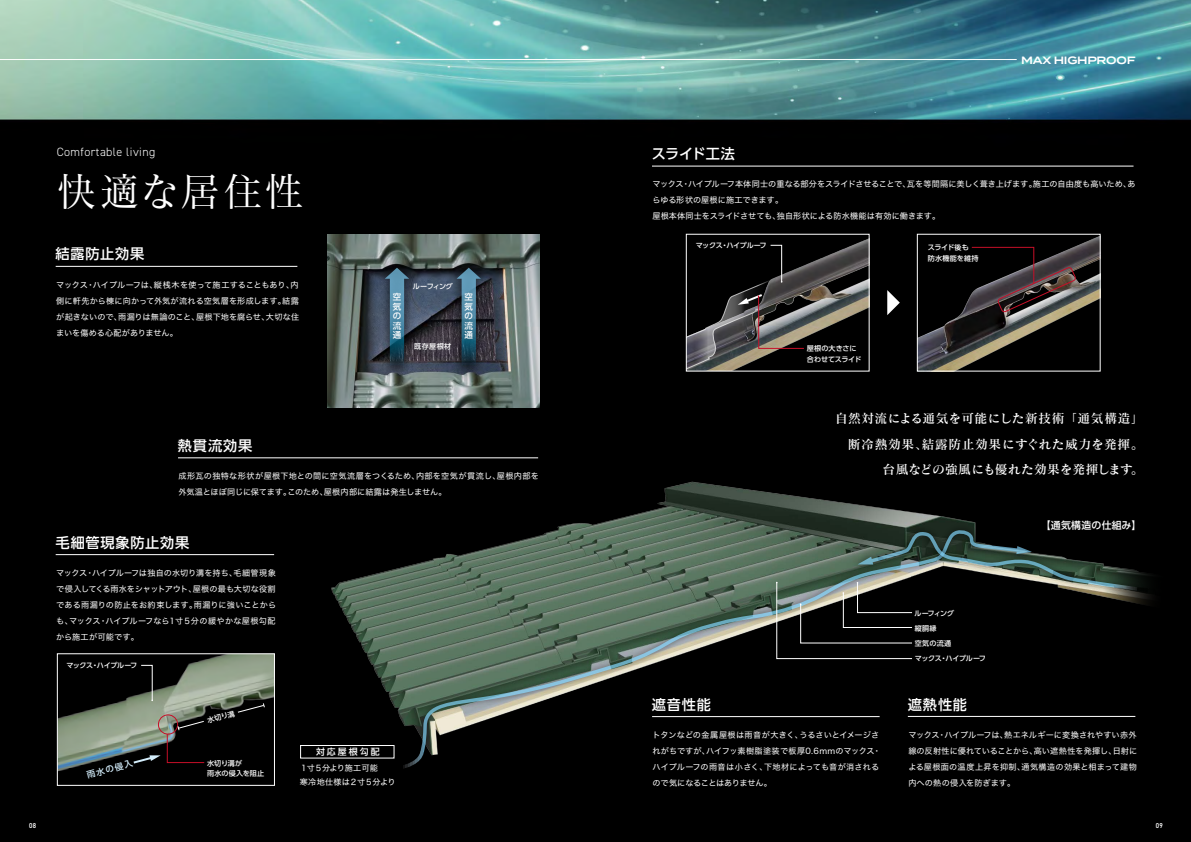
<style>
.page{position:relative;width:1191px;height:842px;background:#fff}
.page>*{position:absolute;margin:0;border:0;box-sizing:border-box;transform-origin:0 0}
.t1{font:39.7px "Matisse Pro M";letter-spacing:.045em;color:#fff}
.t2{font:500 14.2px "UD Shin Go Pr 6";letter-spacing:.055em;color:#fff}
.t3{font:12.8px/25.5px "Matisse Pro DB";letter-spacing:.03em;color:#fff;text-align:right}
.t4{font:300 12px "DIN2014";letter-spacing:.035em;color:#fff}
.t5{font:600 10.6px "Termina";letter-spacing:-.025em;color:#fff}
.t6{font:500 9.9px "UD Shin Go Pr 6";letter-spacing:.02em;color:#fff}
.t7{font:500 8.9px "UD Shin Go Pr 6";letter-spacing:.23em;color:#fff}
.t8{font:500 8.5px/9.5px "UD Shin Go Pr 6";color:#fff;text-align:justify}
.t9{font:500 8.5px "UD Shin Go Pr 6";color:#d3edfb}
.t10{font:8.1px/16px "Hiragino Sans W4";letter-spacing:.005em;color:#fff;text-align:justify}
.t11{font:8.1px/13.9px "Hiragino Sans W4";letter-spacing:-.055em;color:#fff}
.t12{font:500 7.1px/14.9px "UD Shin Go Pr 6";letter-spacing:-.03em;color:#fff}
.t13{font:500 7.1px "UD Shin Go Pr 6";letter-spacing:-.055em;color:#fff}
.t14{font:500 7.1px/10.7px "UD Shin Go Pr 6";color:#fff}
.t15{font:500 7.1px/10.7px "UD Shin Go Pr 6";letter-spacing:.01em;color:#fff}
.t16{font:600 7.1px "DIN2014";color:#fff;scale:.9 1}
</style>
<div class="page">
<img style="left:0;top:0;width:1191px;height:842px">
<hr style="left:56px;top:266px;width:241px;height:1px;background:#fff">
<hr style="left:652px;top:166px;width:481px;height:1px;background:#fff">
<hr style="left:178px;top:458px;width:360px;height:1px;background:#fff">
<hr style="left:56px;top:554px;width:218px;height:1px;background:#fff">
<img style="left:316px;top:476px;width:875px;height:314px">
<img style="left:391px;top:522px;width:649px;height:256px">
<svg style="left:396px;top:527px;width:627px;height:245px"></svg>
<img style="left:849px;top:523px;width:297px;height:76px">
<svg style="left:776px;top:530px;width:364px;height:129px"></svg>
<hr style="left:0;top:59px;width:1016px;height:1px;background:#fff">
<div style="left:300px;top:745px;width:94px;height:13px;border:1px solid #fff"></div>
<img style="left:327px;top:234px;width:213px;height:173px">
<img style="left:441px;top:252px;width:56px;height:134px">
<svg style="left:456px;top:268px;width:25px;height:102px"></svg>
<img style="left:369px;top:252px;width:56px;height:134px">
<svg style="left:385px;top:268px;width:24px;height:102px"></svg>
<img style="left:59px;top:656px;width:214px;height:126px">
<div style="left:57px;top:654px;width:218px;height:131px;border:1px solid #fff"></div>
<svg style="left:141px;top:665px;width:12px;height:36px"></svg>
<svg style="left:131px;top:714px;width:73px;height:51px"></svg>
<svg style="left:237px;top:703px;width:28px;height:9px"></svg>
<img style="left:919px;top:236px;width:179px;height:133px">
<img style="left:688px;top:236px;width:179px;height:133px">
<svg style="left:887px;top:290px;width:12px;height:25px"></svg>
<svg style="left:686px;top:245px;width:118px;height:126px"></svg>
<img style="left:971px;top:247px;width:104px;height:66px">
<h3 class="t4" style="left:57px;top:144px;width:100px">Comfortable living</h3>
<h1 class="t1" style="left:57px;top:166px;width:249px">快適な居住性</h1>
<h2 class="t2" style="left:56px;top:243px;width:90px">結露防止効果</h2>
<p class="t10" style="left:56px;top:276px;width:244px">マックス・ハイプルーフは、縦桟木を使って施工することもあり、内側に軒先から棟に向かって外気が流れる空気層を形成します。結露が起きないので、雨漏りは無論のこと、屋根下地を腐らせ、大切な住まいを傷める心配がありません。</p>
<h2 class="t2" style="left:178px;top:434px;width:76px">熱貫流効果</h2>
<p class="t8" style="left:393px;top:292px;width:10px">空気の流通</p>
<p class="t12" style="left:413px;top:279px;width:41px">ルーフィング</p>
<p class="t12" style="left:414px;top:339px;width:39px">既存屋根材</p>
<p class="t8" style="left:464px;top:292px;width:10px">空気の流通</p>
<p class="t10" style="left:178px;top:467px;width:362px">成形瓦の独特な形状が屋根下地との間に空気流層をつくるため、内部を空気が貫流し、屋根内部を外気温とほぼ同じに保てます。このため、屋根内部に結露は発生しません。</p>
<h2 class="t2" style="left:56px;top:531px;width:135px">毛細管現象防止効果</h2>
<p class="t10" style="left:56px;top:564px;width:221px">マックス・ハイプルーフは独自の水切り溝を持ち、毛細管現象で侵入してくる雨水をシャットアウト、屋根の最も大切な役割である雨漏りの防止をお約束します。雨漏りに強いことからも、マックス・ハイプルーフなら１寸５分の緩やかな屋根勾配から施工が可能です。</p>
<p class="t13" style="left:66px;top:660px;width:72px">マックス・ハイプルーフ</p>
<p class="t9" style="left:85px;top:769px;width:49px;rotate:-15deg">雨水の侵入</p>
<p class="t12" style="left:206px;top:713px;width:29px;rotate:-15deg">水切り溝</p>
<p class="t14" style="left:207px;top:757px;width:58px">水切り溝が<br>雨水の侵入を阻止</p>
<p class="t7" style="left:316px;top:744px;width:65px">対応屋根勾配</p>
<p class="t11" style="left:300px;top:761px;width:97px">１寸５分より施工可能<br>寒冷地仕様は２寸５分より</p>
<h2 class="t2" style="left:652px;top:142px;width:85px">スライド工法</h2>
<h3 class="t5" style="left:1021px;top:52px;width:116px">MAX HIGHPROOF</h3>
<p class="t10" style="left:652px;top:176px;width:484px;text-align:left">マックス・ハイプルーフ本体同士の重なる部分をスライドさせることで、瓦を等間隔に美しく葺き上げます。施工の自由度も高いため、あらゆる形状の屋根に施工できます。<br>屋根本体同士をスライドさせても、独自形状による防水機能は有効に働きます。</p>
<p class="t13" style="left:696px;top:240px;width:72px">マックス・ハイプルーフ</p>
<h2 class="t2" style="left:652px;top:693px;width:61px">遮音性能</h2>
<p class="t12" style="left:807px;top:343px;width:56px;line-height:10.7px">屋根の大きさに合わせてスライド</p>
<p class="t15" style="left:928px;top:242px;width:52px">スライド後も<br>防水機能を維持</p>
<h3 class="t3" style="left:835px;top:405px;width:310px">自然対流による通気を可能にした新技術 「通気構造」断冷熱効果、結露防止効果にすぐれた威力を発揮。台風などの強風にも優れた効果を発揮します。</h3>
<p class="t12" style="left:914px;top:605px;width:41px">ルーフィング縦胴縁</p>
<p class="t13" style="left:915px;top:653px;width:72px">マックス・ハイプルーフ</p>
<p class="t12" style="left:915px;top:635px;width:38px">空気の流通</p>
<h2 class="t2" style="left:907px;top:693px;width:61px">遮熱性能</h2>
<p class="t6" style="left:1040px;top:517px;width:102px">【通気構造の仕組み】</p>
<p class="t10" style="left:652px;top:726px;width:230px;text-align:left">トタンなどの金属屋根は雨音が大きく、うるさいとイメージされがちですが、ハイフッ素樹脂塗装で板厚0.6mmのマックス・ハイプルーフの雨音は小さく、下地材によっても音が消されるので気になることはありません。</p>
<p class="t10" style="left:908px;top:726px;width:230px">マックス・ハイプルーフは、熱エネルギーに変換されやすい赤外線の反射性に優れていることから、高い遮熱性を発揮し、日射による屋根面の温度上昇を抑制、通気構造の効果と相まって建物内への熱の侵入を防ぎます。</p>
<p class="t16" style="left:29px;top:821px;width:9px">08</p>
<p class="t16" style="left:1156px;top:821px;width:9px">09</p>
</div>
